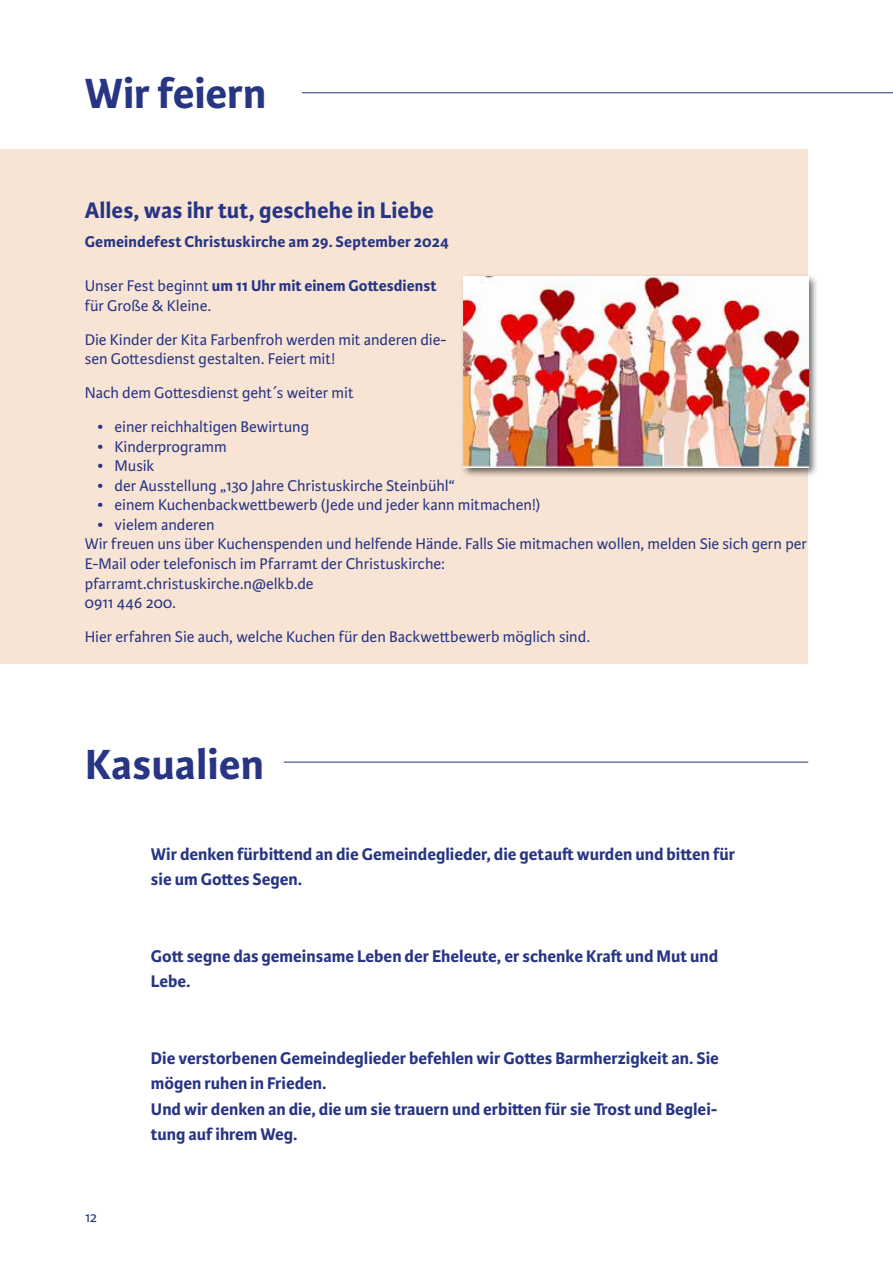
<style>
.page{position:relative;width:893px;height:1263px;background:#fff}
.page>*{position:absolute;margin:0;border:0;box-sizing:border-box;transform-origin:0 0}
.t1{font:700 45px "Karmina Sans";color:#283583}
.t2{font:700 24px "Karmina Sans";letter-spacing:.005em;color:#283583}
.t3{font:700 18px/25.5px "Karmina Sans";color:#283583}
.t4{font:16.5px/19.5px "Karmina Sans";color:#283583}
.t5{font:700 16.5px "Karmina Sans";letter-spacing:.01em;color:#283583}
.t6{font:15px "Karmina Sans";color:#283583}
.s1{font-weight:700}
</style>
<div class="page">
<hr style="left:284px;top:762px;width:524px;height:1px;background:#283583">
<div style="left:0;top:149px;width:808px;height:514px;background:#f8e4d5"></div>
<div style="left:460px;top:273px;width:359px;height:206px;background:#000;opacity:.6"></div>
<img style="left:463px;top:277px;width:345px;height:190px">
<hr style="left:302px;top:92px;width:591px;height:1px;background:#283583">
<h1 class="t1" style="left:85px;top:68px;width:183px">Wir feiern</h1>
<h2 class="t2" style="left:85px;top:196px;width:350px">Alles, was ihr tut, geschehe in Liebe</h2>
<p class="t5" style="left:85px;top:232px;width:366px">Gemeindefest Christuskirche am 29. September 2024</p>
<p class="t4" style="left:85px;top:276px;width:353px">Unser Fest beginnt <span class="s1">um 11 Uhr mit einem Gottesdienst </span>für Große &amp; Kleine.</p>
<p class="t4" style="left:85px;top:330px;width:363px">Die Kinder der Kita Farbenfroh werden mit anderen die&shy;sen Gottesdienst gestalten. Feiert mit!</p>
<p class="t4" style="left:85px;top:384px;width:270px">Nach dem Gottesdienst geht´s weiter mit</p>
<p class="t4" style="left:98px;top:418px;width:213px">• einer reichhaltigen Bewirtung</p>
<p class="t4" style="left:98px;top:437px;width:131px">• Kinderprogramm</p>
<p class="t4" style="left:98px;top:457px;width:58px">• Musik</p>
<p class="t4" style="left:98px;top:476px;width:359px">• der Ausstellung „130 Jahre Christuskirche Steinbühl“</p>
<p class="t4" style="left:98px;top:496px;width:444px">• einem Kuchenbackwettbewerb (Jede und jeder kann mitmachen!)</p>
<p class="t4" style="left:85px;top:515px;width:724px;text-indent:13px">• vielem anderen<br>Wir freuen uns über Kuchenspenden und helfende Hände. Falls Sie mitmachen wollen, melden Sie sich gern per E-Mail oder telefonisch im Pfarramt der Christuskirche:<br>pfarramt.christuskirche.n@elkb.de<br>0911 446 200.</p>
<p class="t4" style="left:85px;top:627px;width:507px">Hier erfahren Sie auch, welche Kuchen für den Backwettbewerb möglich sind.</p>
<h1 class="t1" style="left:85px;top:738px;width:181px">Kasualien</h1>
<p class="t3" style="left:151px;top:841px;width:586px">Wir denken fürbittend an die Gemeindeglieder, die getauft wurden und bitten für sie um Gottes Segen.</p>
<p class="t3" style="left:151px;top:943px;width:569px">Gott segne das gemeinsame Leben der Eheleute, er schenke Kraft und Mut und<br>Lebe.</p>
<p class="t6" style="left:85px;top:1209px;width:14px">12</p>
<p class="t3" style="left:151px;top:1045px;width:569px">Die verstorbenen Gemeindeglieder befehlen wir Gottes Barmherzigkeit an. Sie mögen ruhen in Frieden.<br>Und wir denken an die, die um sie trauern und erbitten für sie Trost und Beglei&shy;tung auf ihrem Weg.</p>
</div>
